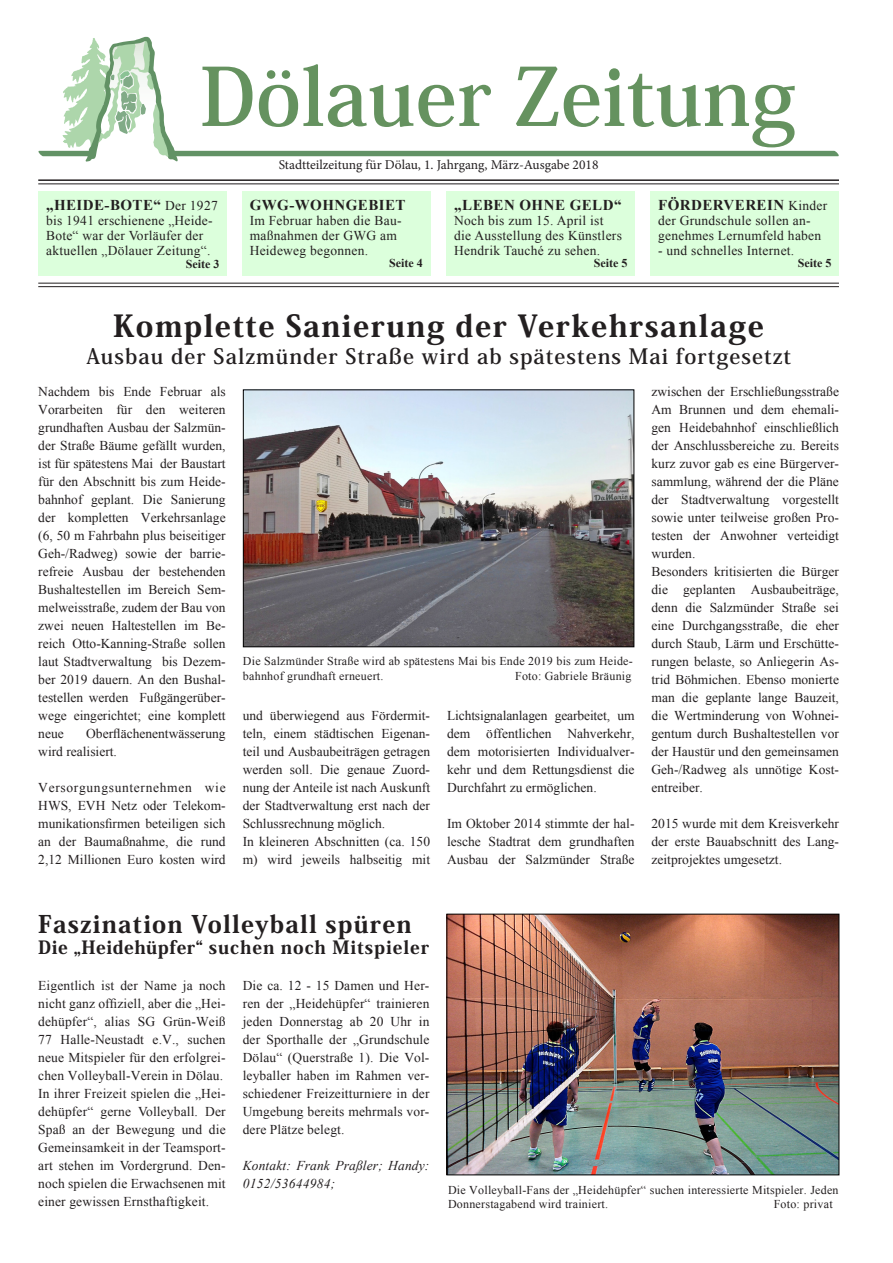
<style>
.page{position:relative;width:893px;height:1263px;background:#fff}
.page>*{position:absolute;margin:0;border:0;box-sizing:border-box;transform-origin:0 0}
.t1{font:700 79.5px "Koz Min Pro";color:#65925f}
.t2{font:800 30px "Koz Min Pro";letter-spacing:.05em;color:#231f20}
.t3{font:800 24px "Koz Min Pro";letter-spacing:.05em;color:#231f20}
.t4{font:700 21px "Koz Min Pro";letter-spacing:.05em;color:#231f20}
.t5{font:800 18px "Koz Min Pro";letter-spacing:.05em;color:#231f20}
.t6{font:700 15px "Times New Roman";letter-spacing:.03em;color:#231f20}
.t7{font:13.5px/18px "Times New Roman";color:#231f20;text-align:justify}
.t8{font:13.5px/15px "Times New Roman";letter-spacing:.02em;color:#231f20}
.t9{font:13.5px "Minion Pro";color:#231f20}
.t10{font:italic 13.5px/18px "Times New Roman";letter-spacing:.01em;color:#231f20}
.t11{font:12px/14.4px "Times New Roman";letter-spacing:.02em;color:#231f20}
.t12{font:700 12px "Times New Roman";color:#231f20}
.s1{font-weight:400;font-size:13.5px}
</style>
<div class="page">
<img style="left:448px;top:916px;width:389px;height:257px">
<div style="left:446px;top:914px;width:393px;height:261px;border:1px solid #000"></div>
<img style="left:245px;top:391px;width:387px;height:254px">
<div style="left:243px;top:389px;width:391px;height:258px;border:1px solid #000"></div>
<hr style="left:38px;top:179px;width:801px;height:2px;background:#231f20">
<hr style="left:38px;top:183px;width:801px;height:1px;background:#231f20">
<hr style="left:38px;top:283px;width:801px;height:1px;background:#231f20">
<hr style="left:38px;top:286px;width:801px;height:1px;background:#231f20">
<div style="left:650px;top:191px;width:189px;height:84px;background:#dcffdc"></div>
<div style="left:446px;top:191px;width:189px;height:85px;background:#dcffdc"></div>
<div style="left:242px;top:191px;width:189px;height:85px;background:#dcffdc"></div>
<div style="left:38px;top:192px;width:189px;height:84px;background:#dcffdc"></div>
<svg style="left:38px;top:36px;width:801px;height:126px"></svg>
<p class="t1" style="left:200px;top:39px;width:598px">Dölauer Zeitung</p>
<p class="t9" style="left:279px;top:156px;width:321px">Stadtteilzeitung für Dölau, 1. Jahrgang, März-Ausgabe 2018</p>
<p class="t6" style="left:46px;top:195px;width:173px">„HEIDE-BOTE“ <span class="s1">Der 1927</span></p>
<p class="t8" style="left:46px;top:213px;width:168px">bis 1941 erschienene „Heide-<br>Bote“ war der Vorläufer der aktuellen „Dölauer Zeitung“.</p>
<p class="t12" style="left:186px;top:255px;width:35px">Seite 3</p>
<p class="t6" style="left:250px;top:194px;width:157px">GWG-WOHNGEBIET</p>
<p class="t8" style="left:250px;top:213px;width:153px">Im Februar haben die Bau&shy;maßnahmen der GWG am<br>Heideweg begonnen.</p>
<p class="t12" style="left:389px;top:255px;width:35px">Seite 4</p>
<p class="t6" style="left:454px;top:194px;width:169px">„LEBEN OHNE GELD“</p>
<p class="t8" style="left:454px;top:213px;width:169px">Noch bis zum 15. April ist die Ausstellung des Künstlers<br>Hendrik Tauché zu sehen.</p>
<p class="t12" style="left:594px;top:255px;width:35px">Seite 5</p>
<p class="t6" style="left:658px;top:194px;width:171px">FÖRDERVEREIN <span class="s1">Kinder</span></p>
<p class="t8" style="left:658px;top:212px;width:165px">der Grundschule sollen an&shy;genehmes Lernumfeld haben</p>
<p class="t8" style="left:658px;top:242px;width:138px">- und schnelles Internet.</p>
<p class="t12" style="left:798px;top:255px;width:35px">Seite 5</p>
<p class="t2" style="left:113px;top:304px;width:652px">Komplette Sanierung der Verkehrsanlage</p>
<p class="t4" style="left:86px;top:341px;width:706px">Ausbau der Salzmünder Straße wird ab spätestens Mai fortgesetzt</p>
<p class="t7" style="left:38px;top:382px;width:189px">Nachdem bis Ende Februar als Vorarbeiten für den weiteren grundhaften Ausbau der Salzmün&shy;der Straße Bäume gefällt wurden, ist für spätestens Mai der Baustart für den Abschnitt bis zum Heide&shy;bahnhof geplant. Die Sanierung der kompletten Verkehrsanlage (6, 50 m Fahrbahn plus beiseitiger Geh-/Radweg) sowie der barrie&shy;refreie Ausbau der bestehenden Bushaltestellen im Bereich Sem&shy;melweisstraße, zudem der Bau von zwei neuen Haltestellen im Be&shy;reich Otto-Kanning-Straße sollen laut Stadtverwaltung bis Dezem&shy;ber 2019 dauern. An den Bushal&shy;testellen werden Fußgängerüber&shy;wege eingerichtet; eine komplett neue</p>
<p class="t7" style="left:38px;top:724px;width:189px;text-indent:48px">Oberflächenentwässerung wird realisiert.</p>
<p class="t7" style="left:38px;top:778px;width:189px">Versorgungsunternehmen wie HWS, EVH Netz oder Telekom&shy;munikationsfirmen beteiligen sich an der Baumaßnahme, die rund 2,12 Millionen Euro kosten wird</p>
<p class="t11" style="left:243px;top:654px;width:391px">Die Salzmünder Straße wird ab spätestens Mai bis Ende 2019 bis zum Heide&shy;bahnhof grundhaft erneuert.</p>
<p class="t11" style="left:515px;top:668px;width:118px">Foto: Gabriele Bräunig</p>
<p class="t7" style="left:243px;top:706px;width:189px">und überwiegend aus Fördermit&shy;teln, einem städtischen Eigenan&shy;teil und Ausbaubeiträgen getragen werden soll. Die genaue Zuord&shy;nung der Anteile ist nach Auskunft der Stadtverwaltung erst nach der Schlussrechnung möglich.</p>
<p class="t7" style="left:243px;top:832px;width:189px">In kleineren Abschnitten (ca. 150 m) wird jeweils halbseitig mit</p>
<p class="t7" style="left:447px;top:706px;width:189px">Lichtsignalanlagen gearbeitet, um dem öffentlichen Nahverkehr, dem motorisierten Individualver&shy;kehr und dem Rettungsdienst die Durchfahrt zu ermöglichen.</p>
<p class="t7" style="left:447px;top:814px;width:189px">Im Oktober 2014 stimmte der hal&shy;lesche Stadtrat dem grundhaften Ausbau der Salzmünder Straße</p>
<p class="t7" style="left:652px;top:382px;width:189px">zwischen der Erschließungsstraße Am Brunnen und dem ehemali&shy;gen Heidebahnhof einschließlich der Anschlussbereiche zu. Bereits kurz zuvor gab es eine Bürgerver&shy;sammlung, während der die Pläne der Stadtverwaltung vorgestellt sowie unter teilweise großen Pro&shy;testen der Anwohner verteidigt wurden.</p>
<p class="t7" style="left:652px;top:562px;width:189px">Besonders kritisierten die Bürger die geplanten Ausbaubeiträge, denn die Salzmünder Straße sei eine Durchgangsstraße, die eher durch Staub, Lärm und Erschütte&shy;rungen belaste, so Anliegerin As&shy;trid Böhmichen. Ebenso monierte man die geplante lange Bauzeit, die Wertminderung von Wohnei&shy;gentum durch Bushaltestellen vor der Haustür und den gemeinsamen Geh-/Radweg als unnötige Kost&shy;entreiber.</p>
<p class="t7" style="left:652px;top:814px;width:189px">2015 wurde mit dem Kreisverkehr der erste Bauabschnitt des Lang&shy;zeitprojektes umgesetzt.</p>
<p class="t3" style="left:38px;top:906px;width:375px">Faszination Volleyball spüren</p>
<p class="t5" style="left:38px;top:934px;width:392px">Die „Heidehüpfer“ suchen noch Mitspieler</p>
<p class="t7" style="left:38px;top:976px;width:189px">Eigentlich ist der Name ja noch nicht ganz offiziell, aber die „Hei&shy;dehüpfer“, alias SG Grün-Weiß 77 Halle-Neustadt e.V., suchen neue Mitspieler für den erfolgrei&shy;chen Volleyball-Verein in Dölau.</p>
<p class="t7" style="left:38px;top:1084px;width:189px">In ihrer Freizeit spielen die „Hei&shy;dehüpfer“ gerne Volleyball. Der Spaß an der Bewegung und die Gemeinsamkeit in der Teamsport&shy;art stehen im Vordergrund. Den&shy;noch spielen die Erwachsenen mit einer gewissen Ernsthaftigkeit.</p>
<p class="t7" style="left:243px;top:976px;width:188px">Die ca. 12 - 15 Damen und Her&shy;ren der „Heidehüpfer“ trainieren jeden Donnerstag ab 20 Uhr in der Sporthalle der „Grundschule Dölau“ (Querstraße 1). Die Vol&shy;leyballer haben im Rahmen ver&shy;schiedener Freizeitturniere in der Umgebung bereits mehrmals vor&shy;dere Plätze belegt.</p>
<p class="t10" style="left:243px;top:1156px;width:188px">Kontakt: Frank Praßler; Handy:<br>0152/53644984;</p>
<p class="t11" style="left:448px;top:1183px;width:392px">Die Volleyball-Fans der „Heidehüpfer“ suchen interessierte Mitspieler. Jeden<br>Donnerstagabend wird trainiert.</p>
<p class="t11" style="left:774px;top:1197px;width:60px">Foto: privat</p>
</div>
